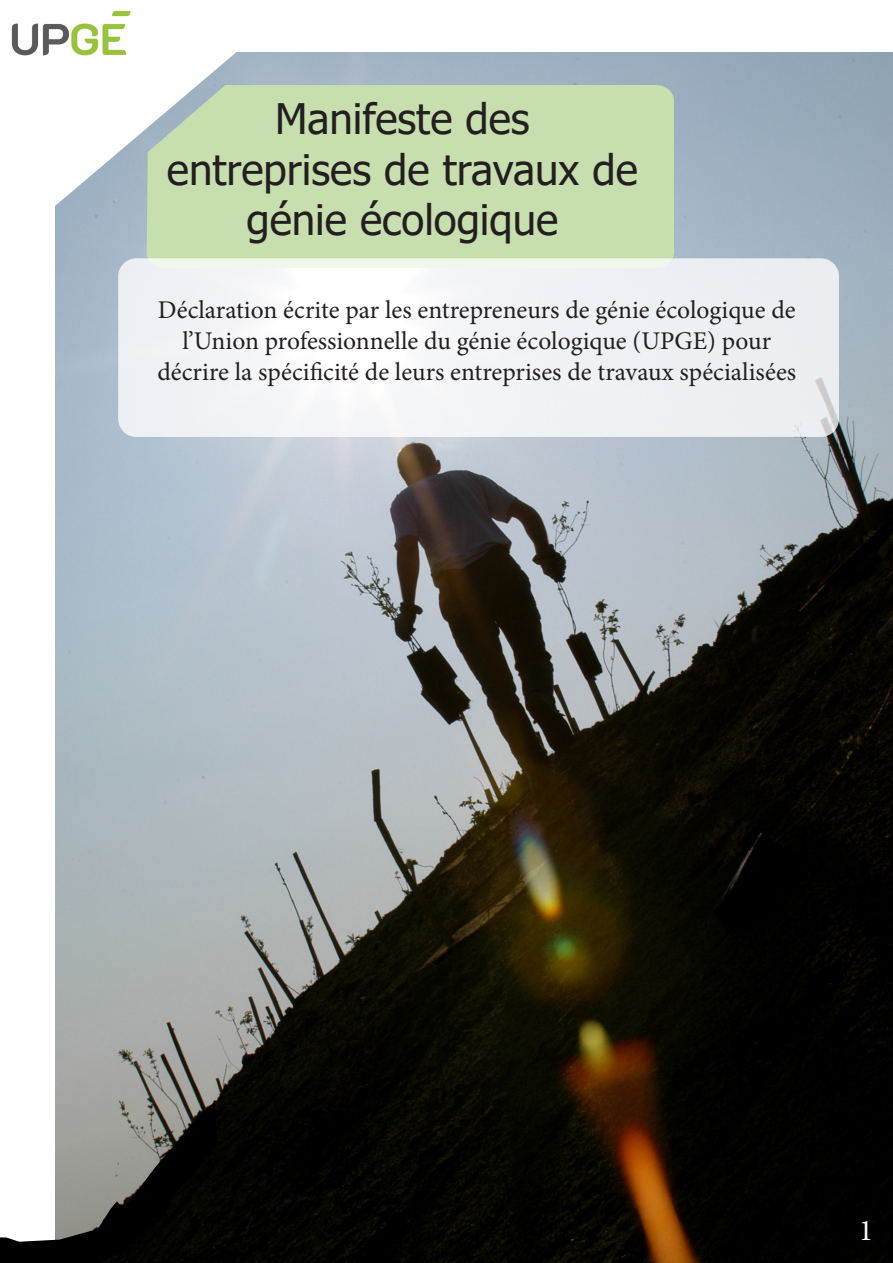
<style>
.page{position:relative;width:893px;height:1263px;background:#fff}
.page>*{position:absolute;margin:0;border:0;box-sizing:border-box;transform-origin:0 0}
.t1{font:42px/50.4px "Tahoma";color:#231f20;text-align:center}
.t2{font:30px "Minion Pro";color:#fff}
.t3{font:25.5px/30.6px "Minion Pro";color:#231f20;text-align:center}
</style>
<div class="page">
<img style="left:55px;top:52px;width:838px;height:1211px">
<div style="left:147px;top:85px;width:527px;height:173px;background:#c7dfae"></div>
<div style="left:118px;top:258px;width:721px;height:179px;background:linear-gradient(to right,#f7f8fa,#eceff2);border-radius:18px"></div>
<svg style="left:55px;top:52px;width:221px;height:201px"></svg>
<img style="left:11px;top:10px;width:127px;height:51px">
<svg style="left:0;top:1101px;width:217px;height:162px"></svg>
<p class="t1" style="left:275px;top:96px;width:256px">Manifeste des</p>
<p class="t1" style="left:167px;top:146px;width:472px">entreprises de travaux de génie écologique</p>
<p class="t3" style="left:158px;top:295px;width:639px">Déclaration écrite par les entrepreneurs de génie écologique de l’Union professionnelle du génie écologique (UPGE) pour</p>
<p class="t3" style="left:157px;top:356px;width:640px">décrire la spécificité de leurs entreprises de travaux spécialisées</p>
<p class="t2" style="left:859px;top:1210px;width:16px">1</p>
</div>
